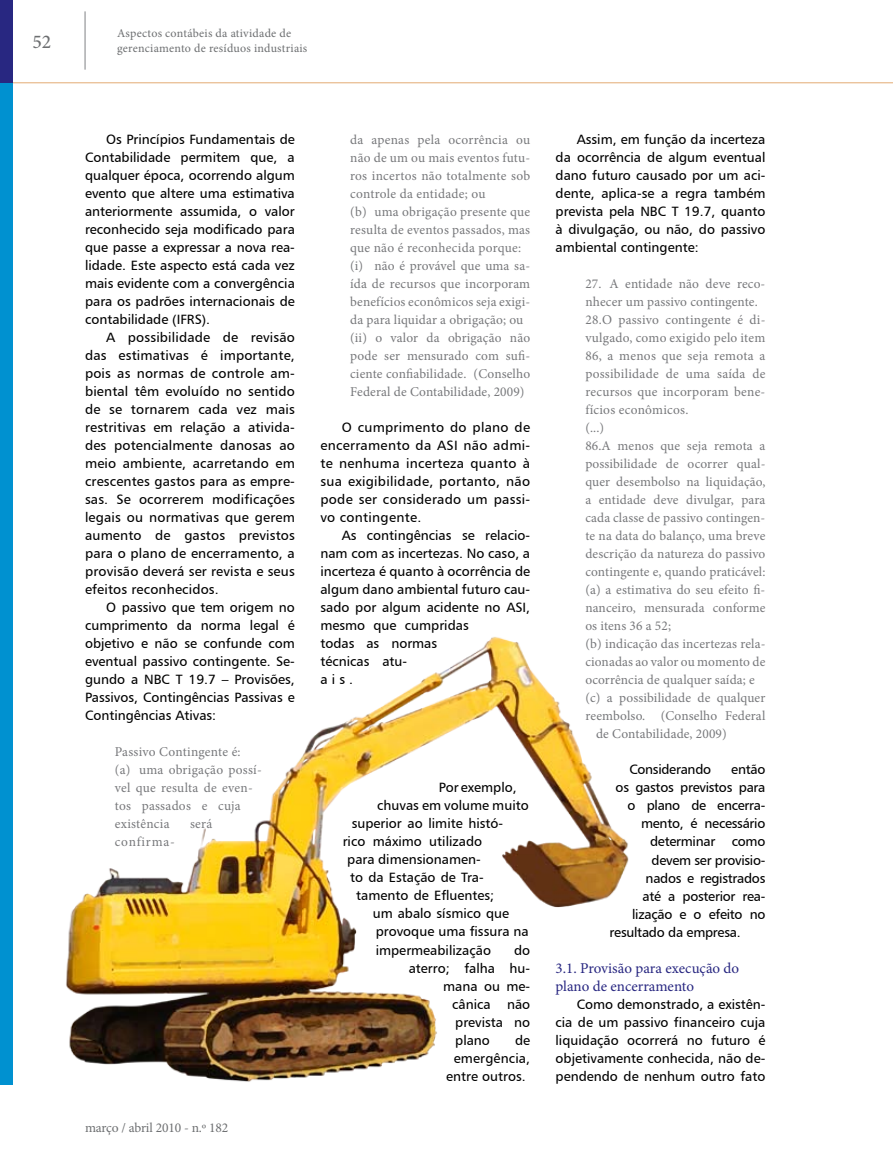
<style>
.page{position:relative;width:893px;height:1170px;background:#fff}
.page>*{position:absolute;margin:0;border:0;box-sizing:border-box;transform-origin:0 0}
.t1{font:500 19.5px "Minion Pro";color:#6d6f71}
.t2{font:15px/18px "Minion Pro";color:#282781}
.t3{font:13.5px/18px "Humanist 777 BT Roman B";color:#000;text-align:justify}
.t4{font:13.5px/18px "Minion Pro";letter-spacing:.01em;color:#77787b}
.t5{font:13.5px "Humanist 777 BT Roman B";letter-spacing:-.02em;color:#000}
.t6{font:13.5px "Minion Pro";letter-spacing:-.01em;color:#6d6f71}
.t7{font:13.5px "Minion Pro";letter-spacing:.06em;color:#77787b}
.t8{font:12px/15px "Minion Pro";letter-spacing:.02em;color:#6d6f71}
</style>
<div class="page">
<hr style="left:0;top:82px;width:893px;height:1px;background:#e3ab74">
<div style="left:0;top:82px;width:13px;height:1002px;background:#0091d0"></div>
<div style="left:0;top:0;width:13px;height:82px;background:#282781"></div>
<hr style="left:85px;top:11px;width:1px;height:59px;background:#808285">
<img style="left:66px;top:636px;width:563px;height:446px">
<h1 class="t1" style="left:33px;top:28px;width:20px">52</h1>
<p class="t8" style="left:117px;top:26px;width:192px">Aspectos contábeis da atividade de gerenciamento de resíduos industriais</p>
<p class="t3" style="left:85px;top:130px;width:211px;text-indent:21px">Os Princípios Fundamentais de Contabilidade permitem que, a qualquer época, ocorrendo algum evento que altere uma estimativa anteriormente assumida, o valor reconhecido seja modificado para que passe a expressar a nova rea&shy;lidade. Este aspecto está cada vez mais evidente com a convergência para os padrões internacionais de contabilidade (IFRS).</p>
<p class="t3" style="left:85px;top:328px;width:211px;text-indent:21px">A possibilidade de revisão das estimativas é importante, pois as normas de controle am&shy;biental têm evoluído no sentido de se tornarem cada vez mais restritivas em relação a ativida&shy;des potencialmente danosas ao meio ambiente, acarretando em crescentes gastos para as empre&shy;sas. Se ocorrerem modificações legais ou normativas que gerem aumento de gastos previstos para o plano de encerramento, a provisão deverá ser revista e seus efeitos reconhecidos.</p>
<p class="t3" style="left:85px;top:598px;width:211px;text-indent:21px">O passivo que tem origem no cumprimento da norma legal é objetivo e não se confunde com eventual passivo contingente. Se&shy;gundo a NBC T 19.7 – Provisões, Passivos, Contingências Passivas e Contingências Ativas:</p>
<p class="t4" style="left:115px;top:743px;width:149px">Passivo Contingente é:<br>(a) uma obrigação possí&shy;vel que resulta de even&shy;tos passados e cuja existência</p>
<p class="t4" style="left:190px;top:815px;width:24px">será</p>
<p class="t7" style="left:115px;top:833px;width:62px">confirma-</p>
<p class="t6" style="left:85px;top:1118px;width:145px">março / abril 2010 - n.º 182</p>
<p class="t4" style="left:350px;top:131px;width:182px">da apenas pela ocorrência ou não de um ou mais eventos futu&shy;ros incertos não totalmente sob controle da entidade; ou<br>(b) uma obrigação presente que resulta de eventos passados, mas que não é reconhecida porque: (i) não é provável que uma sa&shy;ída de recursos que incorporam benefícios econômicos seja exigi&shy;da para liquidar a obrigação; ou (ii) o valor da obrigação não pode ser mensurado com sufi&shy;ciente confiabilidade. (Conselho<br>Federal de Contabilidade, 2009)</p>
<p class="t3" style="left:320px;top:418px;width:211px;text-indent:21px">O cumprimento do plano de encerramento da ASI não admi&shy;te nenhuma incerteza quanto à sua exigibilidade, portanto, não pode ser considerado um passi&shy;vo contingente.</p>
<p class="t3" style="left:320px;top:526px;width:211px;text-align:left;text-indent:21px">As contingências se relacio&shy;nam com as incertezas. No caso, a incerteza é quanto à ocorrência de algum dano ambiental futuro cau&shy;sado por algum acidente no ASI, mesmo que cumpridas<br>todas as normas<br>técnicas atu-<br>ais.</p>
<p class="t3" style="left:439px;top:778px;width:80px">Por exemplo,</p>
<p class="t3" style="left:377px;top:796px;width:153px">chuvas em volume muito</p>
<p class="t3" style="left:352px;top:814px;width:153px">superior ao limite histó-</p>
<p class="t3" style="left:343px;top:832px;width:141px">rico máximo utilizado</p>
<p class="t3" style="left:347px;top:850px;width:135px">para dimensionamen-</p>
<p class="t3" style="left:350px;top:868px;width:135px">to da Estação de Tra-</p>
<p class="t3" style="left:356px;top:886px;width:139px">tamento de Efluentes;</p>
<p class="t3" style="left:373px;top:904px;width:138px">um abalo sísmico que</p>
<p class="t3" style="left:376px;top:922px;width:155px">provoque uma fissura na</p>
<p class="t3" style="left:376px;top:940px;width:117px">impermeabilização</p>
<p class="t3" style="left:514px;top:940px;width:18px">do</p>
<p class="t3" style="left:409px;top:958px;width:123px">aterro; falha hu-</p>
<p class="t3" style="left:443px;top:976px;width:88px">mana ou me-</p>
<p class="t3" style="left:452px;top:994px;width:79px">cânica não</p>
<p class="t3" style="left:455px;top:1012px;width:76px">prevista no</p>
<p class="t3" style="left:455px;top:1030px;width:36px">plano</p>
<p class="t3" style="left:515px;top:1030px;width:17px">de</p>
<p class="t3" style="left:454px;top:1048px;width:78px">emergência,</p>
<p class="t3" style="left:446px;top:1066px;width:81px">entre outros.</p>
<p class="t3" style="left:556px;top:130px;width:211px;text-indent:21px">Assim, em função da incerteza da ocorrência de algum eventual dano futuro causado por um aci&shy;dente, aplica-se a regra também prevista pela NBC T 19.7, quanto à divulgação, ou não, do passivo ambiental contingente:</p>
<p class="t4" style="left:585px;top:275px;width:182px">27. A entidade não deve reco-</p>
<p class="t4" style="left:585px;top:293px;width:174px">nhecer um passivo contingente.</p>
<p class="t4" style="left:585px;top:311px;width:182px">28.O passivo contingente é di-</p>
<p class="t4" style="left:585px;top:329px;width:182px">vulgado, como exigido pelo item</p>
<p class="t4" style="left:585px;top:347px;width:182px">86, a menos que seja remota a</p>
<p class="t4" style="left:585px;top:365px;width:182px">possibilidade de uma saída de</p>
<p class="t4" style="left:585px;top:383px;width:182px">recursos que incorporam bene-</p>
<p class="t4" style="left:585px;top:401px;width:105px">fícios econômicos.</p>
<p class="t4" style="left:585px;top:419px;width:20px">(...)</p>
<p class="t4" style="left:585px;top:437px;width:182px">86.A menos que seja remota a</p>
<p class="t4" style="left:585px;top:455px;width:182px">possibilidade de ocorrer qual-</p>
<p class="t4" style="left:585px;top:473px;width:182px">quer desembolso na liquidação,</p>
<p class="t4" style="left:585px;top:491px;width:182px">a entidade deve divulgar, para</p>
<p class="t4" style="left:585px;top:509px;width:182px">cada classe de passivo contingen-</p>
<p class="t4" style="left:585px;top:527px;width:182px">te na data do balanço, uma breve</p>
<p class="t4" style="left:585px;top:545px;width:182px">descrição da natureza do passivo</p>
<p class="t4" style="left:585px;top:563px;width:182px">contingente e, quando praticável:</p>
<p class="t4" style="left:585px;top:581px;width:182px">(a) a estimativa do seu efeito fi-</p>
<p class="t4" style="left:585px;top:599px;width:182px">nanceiro, mensurada conforme</p>
<p class="t4" style="left:585px;top:617px;width:87px">os itens 36 a 52;</p>
<p class="t4" style="left:585px;top:635px;width:182px">(b) indicação das incertezas rela-</p>
<p class="t4" style="left:585px;top:653px;width:182px">cionadas ao valor ou momento de</p>
<p class="t4" style="left:585px;top:671px;width:171px">ocorrência de qualquer saída; e</p>
<p class="t4" style="left:585px;top:689px;width:182px">(c) a possibilidade de qualquer</p>
<p class="t4" style="left:586px;top:707px;width:181px">reembolso. (Conselho Federal</p>
<p class="t4" style="left:596px;top:725px;width:132px">de Contabilidade, 2009)</p>
<p class="t5" style="left:629px;top:761px;width:83px">Considerando</p>
<p class="t3" style="left:731px;top:760px;width:36px">então</p>
<p class="t5" style="left:616px;top:779px;width:151px">os gastos previstos para</p>
<p class="t5" style="left:628px;top:797px;width:139px">o plano de encerra-</p>
<p class="t5" style="left:641px;top:815px;width:126px">mento, é necessário</p>
<p class="t5" style="left:650px;top:833px;width:117px">determinar como</p>
<p class="t5" style="left:652px;top:851px;width:115px">devem ser provisio-</p>
<p class="t5" style="left:646px;top:869px;width:121px">nados e registrados</p>
<p class="t5" style="left:643px;top:887px;width:124px">até a posterior rea-</p>
<p class="t5" style="left:632px;top:905px;width:135px">lização e o efeito no</p>
<p class="t5" style="left:610px;top:923px;width:133px">resultado da empresa.</p>
<p class="t2" style="left:556px;top:958px;width:185px">3.1. Provisão para execução do plano de encerramento</p>
<p class="t3" style="left:556px;top:994px;width:211px;text-indent:21px">Como demonstrado, a existên&shy;cia de um passivo financeiro cuja liquidação ocorrerá no futuro é objetivamente conhecida, não de&shy;pendendo de nenhum outro fato</p>
</div>
